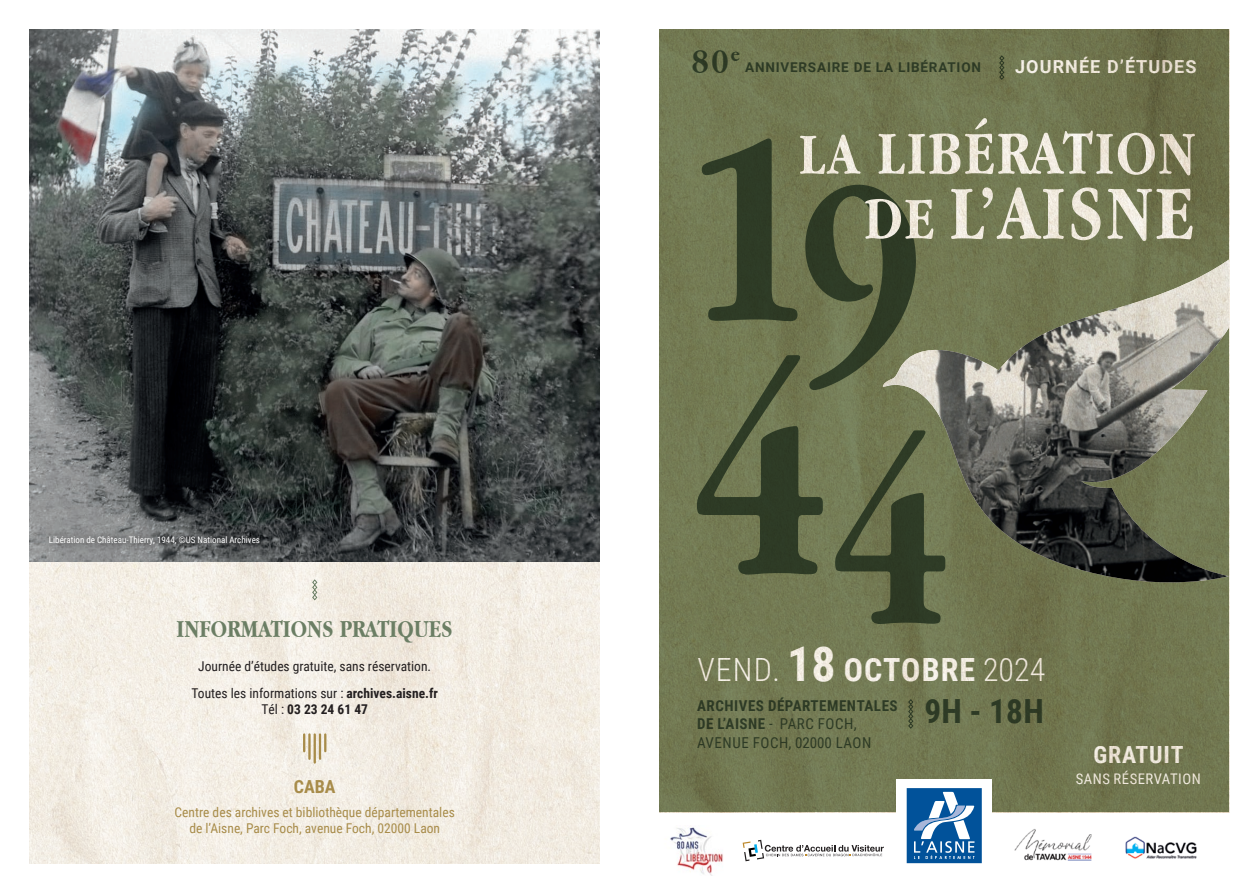
<style>
.page{position:relative;width:1259px;height:893px;background:#fff}
.page>*{position:absolute;margin:0;border:0;box-sizing:border-box;transform-origin:0 0}
.t1{font:700 79.2px "Apple Garamond";letter-spacing:.03em;color:#fff}
.t2{font:700 63.15px "Apple Garamond";letter-spacing:.03em;color:#fff}
.t3{font:700 61.5px "Apple Garamond";color:#fff}
.t4{font:700 36.45px "Apple Garamond";color:#31402b}
.t5{font:700 33.3px "Roboto Condensed";color:#31402b}
.t6{font:300 31.95px "Roboto Condensed";letter-spacing:.02em;color:#fff}
.t7{font:700 25.5px "Apple Garamond";color:#6b7e64}
.t8{font:700 23.7px "Roboto Condensed";letter-spacing:.03em;color:#fff}
.t9{font:700 21.3px "Apple Garamond";color:#31402b}
.t10{font:700 18px "Roboto";letter-spacing:.06em;color:#fff}
.t11{font:700 18px "Roboto Condensed";color:#a88c4a}
.t12{font:15px/18px "Roboto Condensed";letter-spacing:.035em;color:#31402b}
.t13{font:700 15px "Roboto Condensed";letter-spacing:.035em;color:#31402b}
.t14{font:14.7px "Roboto Condensed";letter-spacing:.035em;color:#fff}
.t15{font:13.5px/16.2px "Roboto Condensed";color:#a88c4a;text-align:center}
.t16{font:13.5px "Roboto Condensed";color:#231f20}
.t17{font:700 13.5px "Roboto";letter-spacing:.06em;color:#31402b}
.t18{font:700 13.5px "Roboto Condensed";color:#231f20}
.t19{font:9px "Roboto Condensed";color:#fff}
.s1{font-weight:700}
.s2{font-weight:400}
.s3{font-size:60.15px}
.s4{font-weight:700;font-size:48px}
</style>
<div class="page">
<img style="left:30px;top:30px;width:570px;height:833px">
<div style="left:659px;top:30px;width:570px;height:782px;background:#727851"></div>
<img style="left:1125px;top:836px;width:72px;height:23px">
<img style="left:670px;top:827px;width:53px;height:48px">
<svg style="left:742px;top:840px;width:142px;height:21px"></svg>
<img style="left:1014px;top:829px;width:78px;height:32px">
<img style="left:945px;top:236px;width:284px;height:357px">
<svg style="left:697px;top:138px;width:248px;height:486px"></svg>
<svg style="left:908px;top:699px;width:5px;height:30px"></svg>
<svg style="left:312px;top:579px;width:5px;height:21px"></svg>
<svg style="left:999px;top:55px;width:5px;height:25px"></svg>
<div style="left:896px;top:779px;width:96px;height:96px;background:#fff"></div>
<svg style="left:906px;top:788px;width:75px;height:75px;background:#3d7ab2"></svg>
<svg style="left:41px;top:527px;width:227px;height:26px;background:#6b6d6e"></svg>
<svg style="left:303px;top:734px;width:2px;height:17px"></svg>
<hr style="left:308px;top:734px;width:3px;height:25px;background:#a88c4a">
<svg style="left:324px;top:734px;width:2px;height:17px"></svg>
<hr style="left:319px;top:734px;width:2px;height:25px;background:#a88c4a">
<hr style="left:313px;top:734px;width:3px;height:28px;background:#a88c4a">
<p class="t19" style="left:49px;top:534px;width:213px">Libération de Château-Thierry, 1944, ©US National Archives</p>
<p class="t7" style="left:177px;top:615px;width:278px">INFORMATIONS PRATIQUES</p>
<p class="t16" style="left:198px;top:657px;width:234px">Journée d’études gratuite, sans réservation.</p>
<p class="t16" style="left:191px;top:684px;width:248px">Toutes les informations sur : <span class="s1">archives.aisne.fr</span></p>
<p class="t18" style="left:261px;top:700px;width:108px"><span class="s2">Tél :</span> 03 23 24 61 47</p>
<p class="t11" style="left:294px;top:774px;width:43px">CABA</p>
<p class="t15" style="left:175px;top:803px;width:282px">Centre des archives et bibliothèque départementales de l’Aisne, Parc Foch, avenue Foch, 02000 Laon</p>
<p class="t4" style="left:692px;top:41px;width:38px">80</p>
<p class="t17" style="left:745px;top:58px;width:237px">ANNIVERSAIRE DE LA LIBÉRATION</p>
<p class="t10" style="left:1015px;top:54px;width:183px">JOURNÉE D’ÉTUDES</p>
<p class="t9" style="left:730px;top:42px;width:11px">e</p>
<p class="t2" style="left:798px;top:118px;width:398px"><span class="s3">LA</span> LIBÉRATION</p>
<p class="t3" style="left:864px;top:184px;width:72px">DE</p>
<p class="t1" style="left:949px;top:169px;width:246px">L’AISNE</p>
<p class="t6" style="left:697px;top:647px;width:349px">VEND. <span class="s4">18</span> <span class="s1">OCTOBRE</span> 2024</p>
<p class="t5" style="left:924px;top:688px;width:121px">9H - 18H</p>
<p class="t13" style="left:697px;top:696px;width:202px">ARCHIVES DÉPARTEMENTALES</p>
<p class="t12" style="left:697px;top:715px;width:176px"><span class="s1">DE L’AISNE</span> - PARC FOCH,<br>AVENUE FOCH, 02000 LAON</p>
<p class="t8" style="left:1093px;top:737px;width:91px">GRATUIT</p>
<p class="t14" style="left:1075px;top:768px;width:126px">SANS RÉSERVATION</p>
</div>
